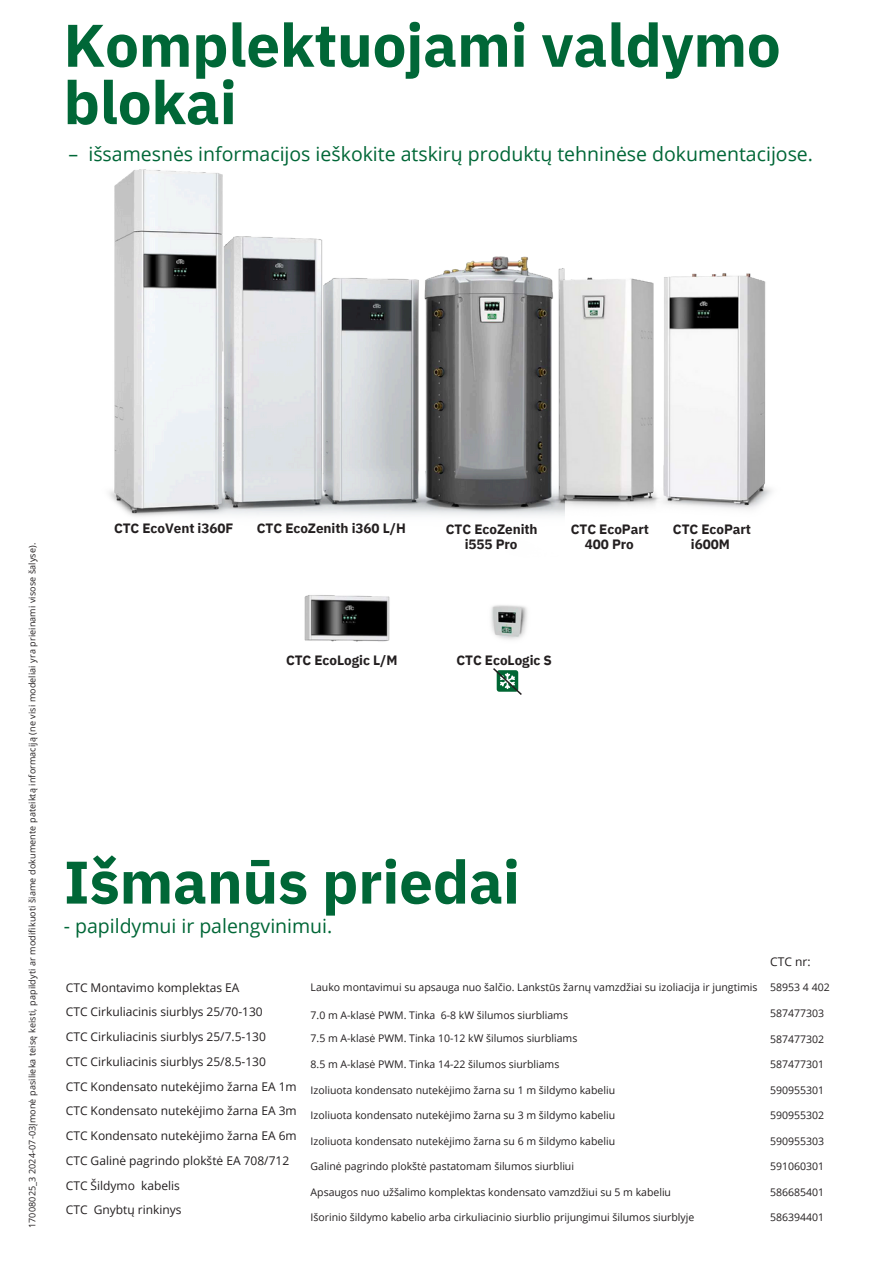
<style>
.page{position:relative;width:894px;height:1264px;background:#fff}
.page>*{position:absolute;margin:0;border:0;box-sizing:border-box;transform-origin:0 0}
.t1{font:700 60px/57.3px "IBM Plex Sans";letter-spacing:-.005em;color:#006737}
.t2{font:19.5px "Open Sans";color:#006737}
.t3{font:700 13.5px "IBM Plex Sans";letter-spacing:-.005em;color:#231f20}
.t4{font:12px/24.8px "Open Sans";color:#231f20}
.t5{font:10.5px "Open Sans";color:#231f20}
.t6{font:9px "Open Sans";letter-spacing:.015em;color:#231f20}
</style>
<div class="page">
<img style="left:109px;top:169px;width:425px;height:348px">
<img style="left:534px;top:268px;width:83px;height:248px">
<img style="left:617px;top:273px;width:155px;height:237px">
<img style="left:304px;top:595px;width:86px;height:47px">
<img style="left:491px;top:605px;width:37px;height:35px">
<svg style="left:493px;top:668px;width:28px;height:27px"></svg>
<h5 class="t1" style="left:63px;top:16px;width:718px">Komplektuojami valdymo blokai</h5>
<h5 class="t2" style="left:69px;top:140px;width:745px">– išsamesnės informacijos ieškokite atskirų produktų tehninėse dokumentacijose.</h5>
<h2 class="t6" style="left:26px;top:1227px;width:686px;rotate:-90deg">17008025_3 2024-07-03Įmonė pasilieka teisę keisti, papildyti ar modifikuoti šiame dokumente pateiktą informaciją (ne visi modeliai yra prieinami visose šalyse).</h2>
<p class="t3" style="left:114px;top:519px;width:121px">CTC EcoVent i360F</p>
<h3 class="t3" style="left:257px;top:519px;width:150px">CTC EcoZenith i360 L/H</h3>
<h3 class="t3" style="left:446px;top:520px;width:93px">CTC EcoZenith</h3>
<h3 class="t3" style="left:464px;top:535px;width:54px">i555 Pro</h3>
<p class="t3" style="left:570px;top:520px;width:80px">CTC EcoPart</p>
<p class="t3" style="left:584px;top:535px;width:51px">400 Pro</p>
<h3 class="t3" style="left:672px;top:520px;width:80px">CTC EcoPart</h3>
<h3 class="t3" style="left:690px;top:535px;width:41px">i600M</h3>
<h3 class="t3" style="left:286px;top:650px;width:113px">CTC EcoLogic L/M</h3>
<p class="t3" style="left:456px;top:650px;width:97px">CTC EcoLogic S</p>
<h5 class="t1" style="left:64px;top:852px;width:457px">Išmanūs priedai</h5>
<h5 class="t2" style="left:64px;top:912px;width:270px">- papildymui ir palengvinimui.</h5>
<h5 class="t4" style="left:66px;top:974px;width:232px">CTC Montavimo komplektas EA<br>CTC Cirkuliacinis siurblys 25/70-130<br>CTC Cirkuliacinis siurblys 25/7.5-130<br>CTC Cirkuliacinis siurblys 25/8.5-130<br>CTC Kondensato nutekėjimo žarna EA 1m CTC Kondensato nutekėjimo žarna EA 3m CTC Kondensato nutekėjimo žarna EA 6m CTC Galinė pagrindo plokštė EA 708/712<br>CTC Šildymo kabelis<br>CTC Gnybtų rinkinys</h5>
<h3 class="t5" style="left:310px;top:980px;width:448px">Lauko montavimui su apsauga nuo šalčio. Lankstūs žarnų vamzdžiai su izoliacija ir jungtimis</h3>
<h3 class="t5" style="left:310px;top:1007px;width:259px">7.0 m A-klasė PWM. Tinka 6-8 kW šilumos siurbliams</h3>
<p class="t5" style="left:310px;top:1031px;width:268px">7.5 m A-klasė PWM. Tinka 10-12 kW šilumos siurbliams</p>
<p class="t5" style="left:310px;top:1056px;width:250px">8.5 m A-klasė PWM. Tinka 14-22 šilumos siurbliams</p>
<h3 class="t5" style="left:310px;top:1082px;width:306px">Izoliuota kondensato nutekėjimo žarna su 1 m šildymo kabeliu</h3>
<h3 class="t5" style="left:310px;top:1107px;width:306px">Izoliuota kondensato nutekėjimo žarna su 3 m šildymo kabeliu</h3>
<h1 class="t5" style="left:310px;top:1133px;width:306px">Izoliuota kondensato nutekėjimo žarna su 6 m šildymo kabeliu</h1>
<h2 class="t5" style="left:310px;top:1158px;width:265px">Galinė pagrindo plokštė pastatomam šilumos siurbliui</h2>
<h4 class="t5" style="left:310px;top:1184px;width:362px">Apsaugos nuo užšalimo komplektas kondensato vamzdžiui su 5 m kabeliu</h4>
<h4 class="t5" style="left:310px;top:1209px;width:385px">Išorinio šildymo kabelio arba cirkuliacinio siurblio prijungimui šilumos siurblyje</h4>
<h5 class="t4" style="left:770px;top:948px;width:42px">CTC nr:</h5>
<h5 class="t5" style="left:770px;top:980px;width:61px">58953 4 402</h5>
<h5 class="t5" style="left:770px;top:1005px;width:55px">587477303</h5>
<h5 class="t5" style="left:770px;top:1031px;width:55px">587477302</h5>
<h5 class="t5" style="left:770px;top:1056px;width:55px">587477301</h5>
<h5 class="t5" style="left:770px;top:1082px;width:55px">590955301</h5>
<h5 class="t5" style="left:770px;top:1107px;width:55px">590955302</h5>
<h5 class="t5" style="left:770px;top:1133px;width:55px">590955303</h5>
<h5 class="t5" style="left:770px;top:1158px;width:55px">591060301</h5>
<h5 class="t5" style="left:770px;top:1184px;width:55px">586685401</h5>
<h5 class="t5" style="left:770px;top:1209px;width:55px">586394401</h5>
</div>
